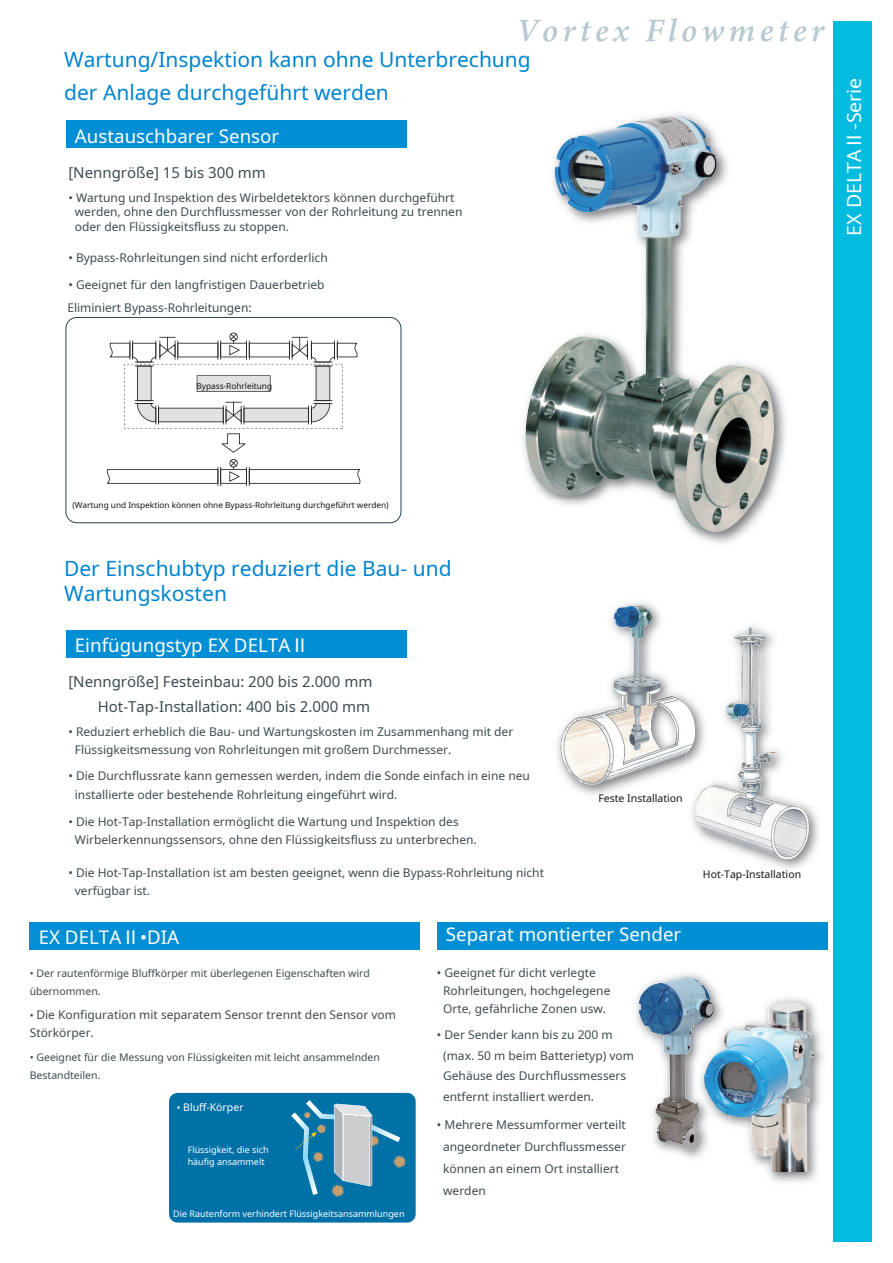
<style>
.page{position:relative;width:893px;height:1263px;background:#fff}
.page>*{position:absolute;margin:0;border:0;box-sizing:border-box;transform-origin:0 0}
.t1{font:21px/32.2px "Noto Sans";color:#0084d0}
.t2{font:19.5px "Noto Sans";color:#fff}
.t3{font:18.75px "Noto Sans";color:#fff}
.t4{font:15px/25px "Noto Sans";color:#3c4b52;text-align:right}
.t5{font:12px/18px "Noto Sans";color:#3c4b52}
.t6{font:10.5px/18px "Noto Sans";color:#3c4b52}
.t7{font:10.5px "Noto Sans";color:#171615}
.t8{font:10.5px "Noto Sans";color:#fff}
.t9{font:9px/12px "Noto Sans";color:#fff}
.t10{font:8.25px "Noto Sans";color:#171615}
.s1{font-family:"Noto Sans CJ Ksc"}
.s2{font-size:10.5px}
.s3{font-size:9.75px}
</style>
<div class="page">
<div style="left:833px;top:21px;width:39px;height:1221px;background:#02bbdf"></div>
<div style="left:169px;top:1093px;width:247px;height:129px;background:#0071a7;border-radius:9px"></div>
<svg style="left:291px;top:1100px;width:115px;height:97px"></svg>
<div style="left:30px;top:922px;width:390px;height:28px;background:#008fd5"></div>
<div style="left:437px;top:922px;width:390px;height:28px;background:#008fd5"></div>
<svg style="left:519px;top:20px;width:38px;height:22px"></svg>
<svg style="left:564px;top:21px;width:65px;height:21px"></svg>
<svg style="left:645px;top:18px;width:51px;height:24px"></svg>
<svg style="left:702px;top:26px;width:22px;height:16px"></svg>
<svg style="left:730px;top:26px;width:24px;height:16px"></svg>
<svg style="left:761px;top:26px;width:12px;height:16px"></svg>
<svg style="left:780px;top:21px;width:26px;height:21px"></svg>
<svg style="left:812px;top:26px;width:13px;height:16px"></svg>
<div style="left:66px;top:120px;width:340px;height:28px;background:#008fd5"></div>
<img style="left:692px;top:782px;width:127px;height:87px">
<img style="left:719px;top:646px;width:68px;height:213px">
<img style="left:692px;top:703px;width:19px;height:98px">
<img style="left:697px;top:786px;width:14px;height:15px">
<img style="left:559px;top:606px;width:138px;height:180px">
<div style="left:66px;top:630px;width:340px;height:28px;background:#008fd5"></div>
<svg style="left:65px;top:317px;width:336px;height:206px"></svg>
<svg style="left:107px;top:459px;width:253px;height:27px"></svg>
<svg style="left:110px;top:333px;width:247px;height:120px"></svg>
<img style="left:636px;top:973px;width:81px;height:185px">
<svg style="left:636px;top:1031px;width:2px;height:10px"></svg>
<svg style="left:636px;top:1127px;width:3px;height:28px"></svg>
<img style="left:639px;top:977px;width:69px;height:172px">
<img style="left:768px;top:998px;width:55px;height:184px">
<img style="left:694px;top:992px;width:26px;height:166px">
<img style="left:694px;top:992px;width:21px;height:155px">
<img style="left:704px;top:1002px;width:111px;height:170px">
<img style="left:523px;top:113px;width:263px;height:431px">
<img style="left:525px;top:114px;width:250px;height:419px">
<h1 class="t1" style="left:64px;top:43px;width:468px">Wartung/Inspektion kann ohne Unterbrechung der Anlage durchgeführt werden</h1>
<h3 class="t3" style="left:75px;top:123px;width:206px">Austauschbarer Sensor</h3>
<p class="t4" style="left:68px;top:160px;width:199px">[Nenngröße] 15 bis 300 mm</p>
<p class="t5" style="left:75px;top:190px;width:389px;line-height:14.4px;text-indent:-6px">• Wartung und Inspektion des Wirbeldetektors können durchgeführt werden, ohne den Durchflussmesser von der Rohrleitung zu trennen oder den Flüssigkeitsfluss zu stoppen.</p>
<p class="t5" style="left:68px;top:248px;width:261px">• Bypass-Rohrleitungen sind nicht erforderlich</p>
<p class="t5" style="left:67px;top:272px;width:259px;line-height:23.2px">• Geeignet für den langfristigen Dauerbetrieb<br>Eliminiert Bypass-Rohrleitungen:</p>
<p class="t10" style="left:196px;top:380px;width:77px">Bypass-Rohrleitung</p>
<p class="t10" style="left:72px;top:499px;width:318px">(Wartung und Inspektion können ohne Bypass-Rohrleitung durchgeführt werden)</p>
<h1 class="t1" style="left:64px;top:556px;width:389px;line-height:24.8px">Der Einschubtyp reduziert die Bau- und<br>Wartungskosten</h1>
<h3 class="t3" style="left:75px;top:632px;width:236px">Einfügungstyp EX DELTA<span class="s1">Ⅱ</span></h3>
<p class="t4" style="left:68px;top:668px;width:305px">[Nenngröße] Festeinbau: 200 bis 2.000 mm<br>Hot-Tap-Installation: 400 bis 2.000 mm</p>
<p class="t5" style="left:75px;top:722px;width:440px;text-indent:-6px">• Reduziert erheblich die Bau- und Wartungskosten im Zusammenhang mit der<br>Flüssigkeitsmessung von Rohrleitungen mit großem Durchmesser.</p>
<p class="t5" style="left:75px;top:767px;width:457px;text-indent:-6px">• Die Durchflussrate kann gemessen werden, indem die Sonde einfach in eine neu installierte oder bestehende Rohrleitung eingeführt wird.</p>
<p class="t5" style="left:75px;top:812px;width:403px;text-indent:-6px">• Die Hot-Tap-Installation ermöglicht die Wartung und Inspektion des<br>Wirbelerkennungssensors, ohne den Flüssigkeitsfluss zu unterbrechen.</p>
<p class="t5" style="left:75px;top:863px;width:471px;text-indent:-6px">• Die Hot-Tap-Installation ist am besten geeignet, wenn die Bypass-Rohrleitung nicht verfügbar ist.</p>
<p class="t7" style="left:703px;top:867px;width:100px">Hot-Tap-Installation</p>
<h3 class="t3" style="left:39px;top:924px;width:142px">EX DELTA<span class="s1">Ⅱ</span>•DIA</h3>
<h3 class="t3" style="left:446px;top:921px;width:237px">Separat montierter Sender</h3>
<p class="t6" style="left:30px;top:964px;width:342px">• Der rautenförmige Bluffkörper mit überlegenen Eigenschaften wird übernommen.</p>
<p class="t5" style="left:30px;top:1006px;width:368px"><span class="s2">•</span> Die Konfiguration mit separatem Sensor trennt den Sensor vom<br>Störkörper.</p>
<p class="t6" style="left:30px;top:1048px;width:352px">• Geeignet für die Messung von Flüssigkeiten mit leicht ansammelnden<br>Bestandteilen.</p>
<p class="t8" style="left:177px;top:1100px;width:68px"><span class="s3">•</span> Bluff-Körper</p>
<p class="t7" style="left:598px;top:790px;width:86px">Feste Installation</p>
<p class="t5" style="left:443px;top:964px;width:169px;text-indent:-6px">• Geeignet für dicht verlegte<br>Rohrleitungen, hochgelegene<br>Orte, gefährliche Zonen usw.</p>
<p class="t5" style="left:443px;top:1024px;width:192px;line-height:20.5px;text-indent:-6px">• Der Sender kann bis zu 200 m (max. 50 m beim Batterietyp) vom<br>Gehäuse des Durchflussmessers entfernt installiert werden.</p>
<p class="t5" style="left:443px;top:1113px;width:184px;line-height:22.2px;text-indent:-6px">• Mehrere Messumformer verteilt angeordneter Durchflussmesser können an einem Ort installiert werden</p>
<p class="t9" style="left:188px;top:1143px;width:83px">Flüssigkeit, die sich häufig ansammelt</p>
<p class="t9" style="left:173px;top:1207px;width:233px">Die Rautenform verhindert Flüssigkeitsansammlungen</p>
<h2 class="t2" style="left:840px;top:236px;width:159px;rotate:-90deg">EX DELTA<span class="s1">Ⅱ-</span>Serie</h2>
</div>
